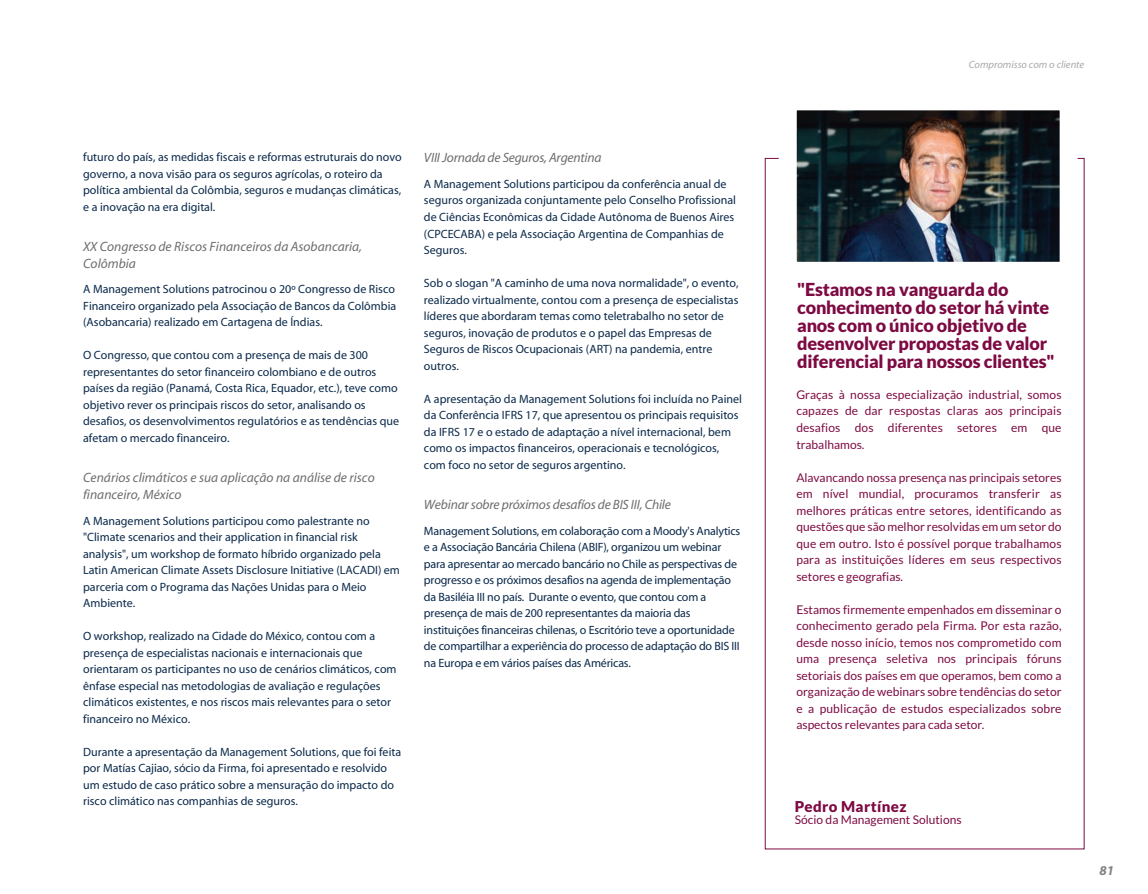
<style>
.page{position:relative;width:1148px;height:894px;background:#fff}
.page>*{position:absolute;margin:0;border:0;box-sizing:border-box;transform-origin:0 0}
.t1{font:900 18px/18px "Lato";letter-spacing:-.01em;color:#7d0a42}
.t2{font:900 15px "Lato";letter-spacing:.025em;color:#7d0a42}
.t3{font:italic 13.5px/16.5px "Myriad";color:#6c6d70}
.t4{font:italic 700 13.5px "Myriad";color:#808285}
.t5{font:12px/16.5px "Myriad";color:#0a294a}
.t6{font:12px/16.5px "Lato";color:#7d0a42;text-align:justify}
.t7{font:italic 10.5px "Myriad";color:#a8a9ad}
</style>
<div class="page">
<img style="left:797px;top:111px;width:261px;height:150px">
<p class="t5" style="left:83px;top:149px;width:320px">futuro do país, as medidas fiscais e reformas estruturais do novo governo, a nova visão para os seguros agrícolas, o roteiro da política ambiental da Colômbia, seguros e mudanças climáticas, e a inovação na era digital.</p>
<p class="t3" style="left:83px;top:239px;width:280px">XX Congresso de Riscos Financeiros da Asobancaria,<br>Colômbia</p>
<p class="t5" style="left:83px;top:281px;width:314px;text-align:justify">A Management Solutions patrocinou o 20º Congresso de Risco Financeiro organizado pela Associação de Bancos da Colômbia (Asobancaria) realizado em Cartagena de Índias.</p>
<p class="t5" style="left:83px;top:347px;width:317px">O Congresso, que contou com a presença de mais de 300 representantes do setor financeiro colombiano e de outros países da região (Panamá, Costa Rica, Equador, etc.), teve como objetivo rever os principais riscos do setor, analisando os desafios, os desenvolvimentos regulatórios e as tendências que afetam o mercado financeiro.</p>
<p class="t3" style="left:83px;top:470px;width:293px">Cenários climáticos e sua aplicação na análise de risco financeiro, México</p>
<p class="t5" style="left:83px;top:512px;width:318px">A Management Solutions participou como palestrante no "Climate scenarios and their application in financial risk analysis", um workshop de formato híbrido organizado pela Latin American Climate Assets Disclosure Initiative (LACADI) em parceria com o Programa das Nações Unidas para o Meio Ambiente.</p>
<p class="t5" style="left:83px;top:628px;width:315px">O workshop, realizado na Cidade do México, contou com a presença de especialistas nacionais e internacionais que orientaram os participantes no uso de cenários climáticos, com ênfase especial nas metodologias de avaliação e regulações climáticos existentes, e nos riscos mais relevantes para o setor financeiro no México.</p>
<p class="t5" style="left:83px;top:743px;width:319px">Durante a apresentação da Management Solutions, que foi feita por Matías Cajiao, sócio da Firma, foi apresentado e resolvido um estudo de caso prático sobre a mensuração do impacto do risco climático nas companhias de seguros.</p>
<p class="t3" style="left:424px;top:150px;width:179px">VIII Jornada de Seguros, Argentina</p>
<p class="t5" style="left:424px;top:176px;width:313px">A Management Solutions participou da conferência anual de seguros organizada conjuntamente pelo Conselho Profissional de Ciências Econômicas da Cidade Autônoma de Buenos Aires (CPCECABA) e pela Associação Argentina de Companhias de Seguros.</p>
<p class="t5" style="left:424px;top:275px;width:316px">Sob o slogan "A caminho de uma nova normalidade", o evento, realizado virtualmente, contou com a presença de especialistas líderes que abordaram temas como teletrabalho no setor de seguros, inovação de produtos e o papel das Empresas de Seguros de Riscos Ocupacionais (ART) na pandemia, entre outros.</p>
<p class="t5" style="left:424px;top:391px;width:319px">A apresentação da Management Solutions foi incluída no Painel da Conferência IFRS 17, que apresentou os principais requisitos da IFRS 17 e o estado de adaptação a nível internacional, bem como os impactos financeiros, operacionais e tecnológicos, com foco no setor de seguros argentino.</p>
<p class="t3" style="left:424px;top:497px;width:248px">Webinar sobre próximos desafíos de BIS III, Chile</p>
<p class="t5" style="left:424px;top:523px;width:318px">Management Solutions, em colaboração com a Moody's Analytics e a Associação Bancária Chilena (ABIF), organizou um webinar para apresentar ao mercado bancário no Chile as perspectivas de progresso e os próximos desafios na agenda de implementação da Basiléia III no país. Durante o evento, que contou com a presença de mais de 200 representantes da maioria das instituições financeiras chilenas, o Escritório teve a oportunidade de compartilhar a experiência do processo de adaptação do BIS III na Europa e em vários países das Américas.</p>
<p class="t7" style="left:968px;top:59px;width:117px">Compromisso com o cliente</p>
<h1 class="t1" style="left:797px;top:281px;width:259px">"Estamos na vanguarda do conhecimento do setor há vinte anos com o único objetivo de desenvolver propostas de valor diferencial para nossos clientes"</h1>
<p class="t6" style="left:796px;top:386px;width:267px">Graças à nossa especialização industrial, somos capazes de dar respostas claras aos principais desafios dos diferentes setores em que trabalhamos.</p>
<p class="t6" style="left:796px;top:469px;width:267px">Alavancando nossa presença nas principais setores em nível mundial, procuramos transferir as melhores práticas entre setores, identificando as questões que são melhor resolvidas em um setor do que em outro. Isto é possível porque trabalhamos para as instituições líderes em seus respectivos setores e geografias.</p>
<p class="t6" style="left:796px;top:601px;width:267px">Estamos firmemente empenhados em disseminar o conhecimento gerado pela Firma. Por esta razão, desde nosso início, temos nos comprometido com uma presença seletiva nos principais fóruns setoriais dos países em que operamos, bem como a organização de webinars sobre tendências do setor e a publicação de estudos especializados sobre aspectos relevantes para cada setor.</p>
<p class="t2" style="left:794px;top:797px;width:113px">Pedro Martínez</p>
<p class="t6" style="left:794px;top:811px;width:168px">Sócio da Management Solutions</p>
<p class="t4" style="left:1099px;top:863px;width:16px">81</p>
</div>
